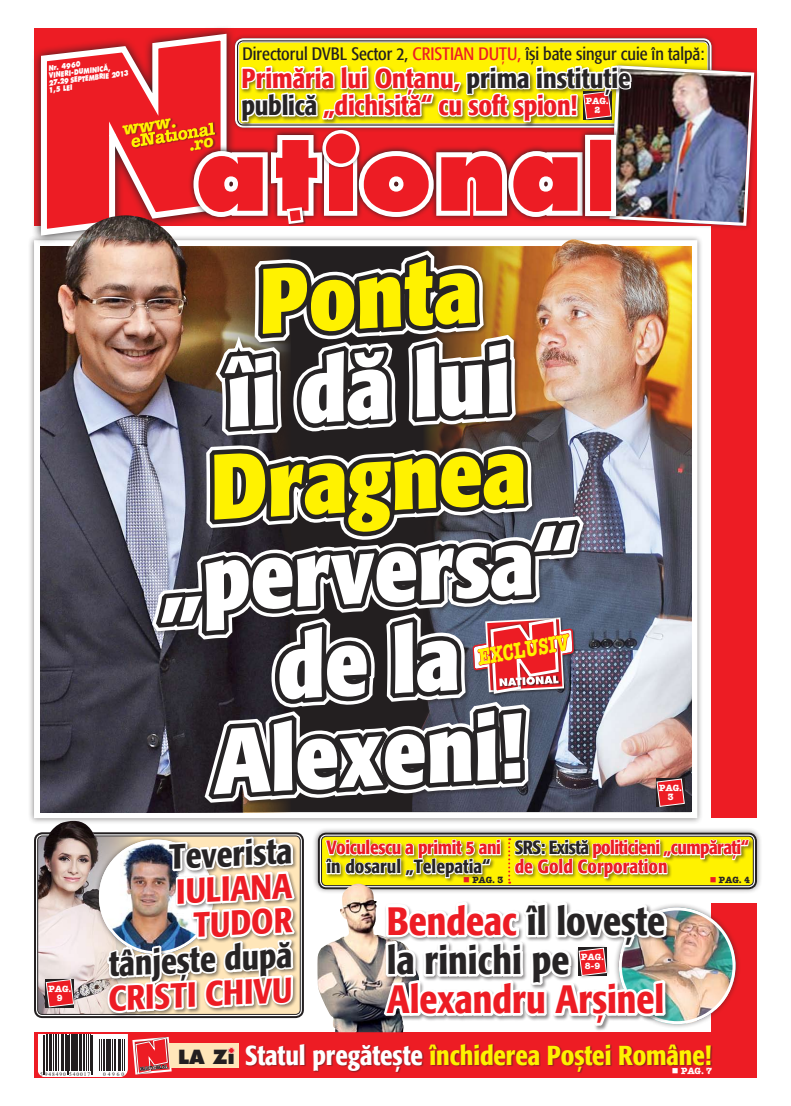
<style>
.page{position:relative;width:791px;height:1106px;background:#fff}
.page>*{position:absolute;margin:0;border:0;box-sizing:border-box;transform-origin:0 0}
.t1{font:100.7px "Futura Extra Bold Rom";color:#ed1c24}
.t2{font:700 condensed 91.4px/91.4px "R Formata";color:#fff;text-align:center}
.t3{font:700 condensed 91.4px "R Formata";color:#fff200}
.t4{font:500 condensed 39.3px/39.2px "R Formata";color:#272425}
.t5{font:500 condensed 39.3px "R Formata";color:#ed1c24}
.t6{font:500 condensed 34.7px/34.6px "R Formata";color:#ed1c24;text-align:center}
.t7{font:500 condensed 34.7px "R Formata";color:#272425}
.t8{font:500 condensed 27.3px/27.3px "R Formata";color:#ed1c24}
.t9{font:500 condensed 27.3px "R Formata";letter-spacing:-.005em;color:#fff200}
.t10{font:22.5px "American Type Writer Bold Rom";color:#fff200;scale:.73 1}
.t11{font:19.1px "Futura Extra Bold Rom";color:#231f20}
.t12{font:500 condensed 19px/19px "R Formata";letter-spacing:-.025em;color:#ed1c24}
.t13{font:500 condensed 19px "R Formata";color:#272425}
.t14{font:17.9px "R Formata Condensed";color:#231f20}
.t15{font:17.6px "American Type Writer Bold Rom";color:#fff200}
.t16{font:9px/9px "American Type Writer Bold Rom";color:#fff;text-align:center}
.t17{font:9px "American Type Writer Bold Rom";color:#272425}
.t18{font:7.3px/7.3px "Futura Extra Bold Rom";color:#fff;scale:.8 1}
.t19{font:5.5px "Times New Roman";letter-spacing:.18em;color:#231f20}
.s1{color:#ed1c24}
.s2{color:#272425}
.s3{font-size:70.7px}
.s4{font-size:22.8px}
.s5{color:#fff}
</style>
<div class="page">
<div style="left:712px;top:903px;width:45px;height:174px;background:#ed1c24"></div>
<div style="left:312px;top:827px;width:479px;height:102px;background:#231f20;opacity:.5"></div>
<div style="left:513px;top:837px;width:274px;height:58px;background:#231f20;opacity:.5"></div>
<div style="left:604px;top:60px;width:160px;height:176px;background:#231f20;opacity:.5"></div>
<svg style="left:31px;top:28px;width:7px;height:222px"></svg>
<svg style="left:750px;top:129px;width:14px;height:182px"></svg>
<img style="left:38px;top:28px;width:712px;height:1050px">
<p class="t18" style="left:45px;top:65px;width:103px;text-indent:3px;rotate:-7deg">Nr. 4960 vineri-duminică,<br>27-29 septembrie 2013<br>1,5 LEI</p>
<p class="t15" style="left:121px;top:119px;width:56px;rotate:-9deg">www.</p>
<p class="t14" style="left:242px;top:44px;width:463px">Directorul DVBL Sector 2, <span class="s1">Cristian Duţu,</span> își bate singur cuie în talpă:</p>
<h3 class="t8" style="left:242px;top:65px;width:391px">Primăria lui Onţanu, <span class="s2">prima instituţie publică</span> „dichisită“ cu soft spion!</h3>
<p class="t16" style="left:586px;top:96px;width:24px">PAG.<br>2</p>
<h1 class="t1" style="left:195px;top:111px;width:389px">at<span class="s3">I</span>ona</h1>
<p class="t16" style="left:48px;top:983px;width:24px">PAG.<br>9</p>
<h2 class="t3" style="left:255px;top:250px;width:221px;rotate:-3deg">Ponta</h2>
<h2 class="t2" style="left:223px;top:351px;width:285px;rotate:-3deg">îi dă lui</h2>
<h2 class="t3" style="left:206px;top:436px;width:318px;rotate:-3deg">Dragnea</h2>
<h2 class="t2" style="left:157px;top:538px;width:417px;rotate:-3deg">„perversa“ de la<br>Alexeni!</h2>
<p class="t10" style="left:475px;top:644px;width:128px;rotate:-10deg">EXCLU<span class="s4">SIV</span></p>
<p class="t16" style="left:659px;top:783px;width:24px">PAG.<br>3</p>
<h3 class="t7" style="left:167px;top:838px;width:125px;rotate:-3deg">Teverista</h3>
<h3 class="t6" style="left:175px;top:875px;width:118px;rotate:-3deg">Iuliana<br>Tudor</h3>
<h3 class="t7" style="left:107px;top:945px;width:185px;rotate:-3deg">tânjeşte după</h3>
<h3 class="t6" style="left:107px;top:982px;width:186px;rotate:-3deg">Cr ist i Chivu</h3>
<p class="t12" style="left:326px;top:838px;width:176px">Voiculescu a primit 5 ani</p>
<p class="t13" style="left:326px;top:856px;width:165px">în dosarul „Telepatia“</p>
<p class="t12" style="left:515px;top:838px;width:235px"><span class="s2">SRS: Există</span> politicieni „cumpărați“ de Gold Corporation</p>
<p class="t17" style="left:463px;top:873px;width:42px"><span class="s1">■</span> PAG. 3</p>
<p class="t17" style="left:710px;top:873px;width:42px"><span class="s1">■</span> PAG. 4</p>
<h3 class="t4" style="left:387px;top:902px;width:280px"><span class="s1">Bendeac</span> îl lovește la rinichi pe</h3>
<h3 class="t5" style="left:387px;top:977px;width:279px">Alexandru Arşinel</h3>
<p class="t16" style="left:581px;top:952px;width:24px">PAG.<br>8-9</p>
<p class="t19" style="left:40px;top:1070px;width:52px">5 948490 540017</p>
<p class="t19" style="left:103px;top:1070px;width:22px">04960</p>
<p class="t11" style="left:178px;top:1044px;width:58px">LA Zi</p>
<h3 class="t9" style="left:245px;top:1040px;width:468px"><span class="s5">Statul pregăteşte</span> închiderea Poştei Române!</h3>
<p class="t16" style="left:672px;top:1066px;width:42px">■ PAG. 7</p>
</div>
